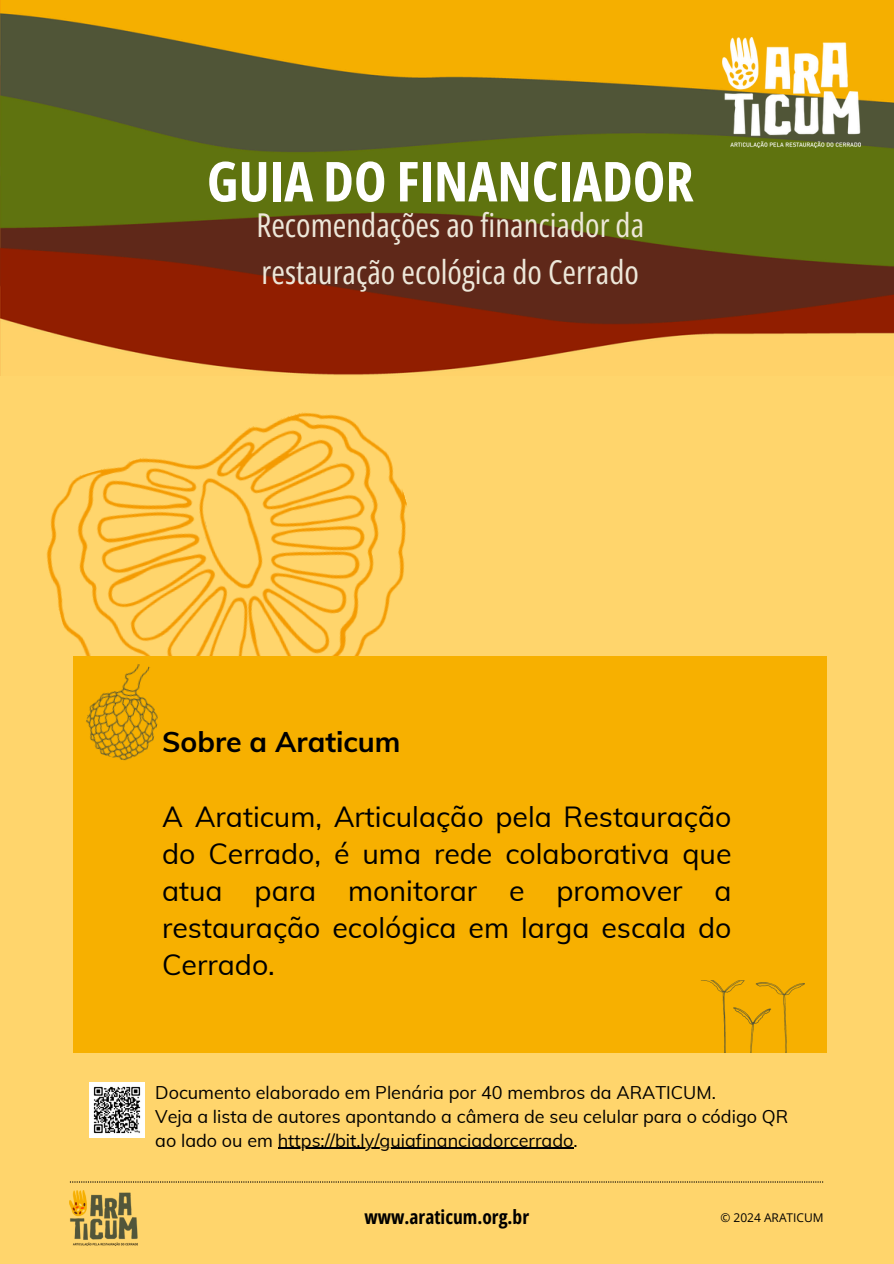
<style>
.page{position:relative;width:894px;height:1264px;background:#fff}
.page>*{position:absolute;margin:0;border:0;box-sizing:border-box;transform-origin:0 0}
.t1{font:700 55.05px "Open Sans Condensed";color:#fff}
.t2{font:32.85px/47.2px "Open Sans Condensed";color:#ede7d9}
.t3{font:28.5px/37.2px "Muli";color:#000;text-align:justify}
.t4{font:700 28.5px "Muli";color:#000}
.t5{font:700 19.5px "Open Sans Condensed";color:#000}
.t6{font:18px/23.7px "Muli";color:#000}
.t7{font:12px "Open Sans";color:#000}
</style>
<div class="page">
<div style="left:0;top:0;width:893px;height:1263px;background:#ffd56c"></div>
<img style="left:0;top:0;width:893px;height:376px">
<img style="left:46px;top:412px;width:361px;height:244px">
<div style="left:73px;top:656px;width:753px;height:396px;background:#f7b000"></div>
<img style="left:701px;top:980px;width:103px;height:72px">
<img style="left:79px;top:655px;width:92px;height:106px">
<svg style="left:70px;top:1181px;width:751px;height:1px"></svg>
<img style="left:70px;top:1190px;width:67px;height:55px">
<img style="left:89px;top:1082px;width:55px;height:55px">
<hr style="left:278px;top:1147px;width:295px;height:1px;background:#000">
<img style="left:722px;top:37px;width:137px;height:110px">
<p class="t1" style="left:207px;top:143px;width:488px">GUIA DO FINANCIADOR</p>
<h2 class="t2" style="left:256px;top:201px;width:389px">Recomendações ao financiador da restauração ecológica do Cerrado</h2>
<p class="t4" style="left:162px;top:723px;width:240px">Sobre a Araticum</p>
<p class="t3" style="left:162px;top:797px;width:570px">A Araticum, Articulação pela Restauração do Cerrado, é uma rede colaborativa que atua para monitorar e promover a restauração ecológica em larga escala do Cerrado.</p>
<h6 class="t6" style="left:155px;top:1080px;width:634px">Documento elaborado em Plenária por 40 membros da ARATICUM.<br>Veja a lista de autores apontando a câmera de seu celular para o código QR ao lado ou em https://bit.ly/guiafinanciadorcerrado.</h6>
<h3 class="t5" style="left:364px;top:1203px;width:166px">www.araticum.org.br</h3>
<h4 class="t7" style="left:720px;top:1209px;width:105px">© 2024 ARATICUM</h4>
</div>
